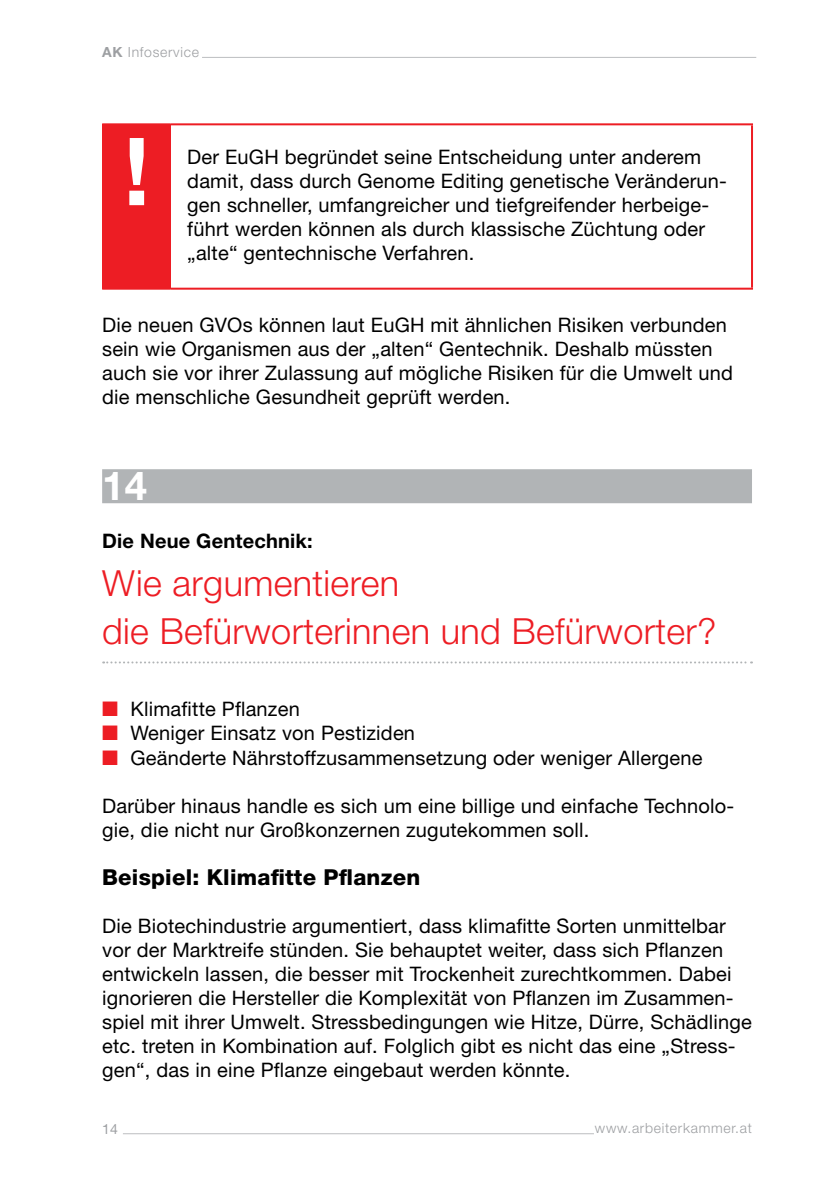
<style>
.page{position:relative;width:840px;height:1191px;background:#fff}
.page>*{position:absolute;margin:0;border:0;box-sizing:border-box;transform-origin:0 0}
.copy{font:700 94px "Helvetica Neue LT Std";color:#fff}
.Balken{font:700 40px "Helvetica Neue LT Std";color:#fff}
.H1_Headline_liniert{font:300 36px/48px "Helvetica Neue LT Std";letter-spacing:.01em;color:#ed1d24}
.H2_Subheadline{font:800 22px "Helvetica Neue LT Std";letter-spacing:.01em;color:#000}
.copy-2{font:20px/24px "Helvetica Neue LT Std";letter-spacing:.01em;color:#000}
.H1_Headline_liniert-2{font:700 20px "Helvetica Neue LT Std";letter-spacing:.01em;color:#000}
.t1{font:300 14px "Helvetica Neue LT Std";letter-spacing:.05em;color:#9d9fa2}
.t2{font:14px "Helvetica Neue LT Std";color:#9d9fa2}
.s1{font-weight:700}
.s2{color:#ed1d24}
</style>
<div class="page">
<hr style="left:123px;top:1133px;width:470px;height:1px;background:#bcbec0">
<hr style="left:202px;top:57px;width:553px;height:1px;background:#bcbec0">
<div style="left:102px;top:469px;width:649px;height:34px;background:#b1b4b6"></div>
<svg style="left:103px;top:661px;width:648px;height:2px"></svg>
<div style="left:102px;top:124px;width:68px;height:165px;background:#ed1d24"></div>
<hr style="left:102px;top:123px;width:68px;height:2px;background:#ed1d24">
<hr style="left:102px;top:288px;width:68px;height:2px;background:#ed1d24">
<hr style="left:170px;top:123px;width:582px;height:2px;background:#ed1d24">
<hr style="left:750px;top:125px;width:2px;height:163px;background:#ed1d24">
<hr style="left:170px;top:288px;width:582px;height:2px;background:#ed1d24">
<p class="t1" style="left:102px;top:43px;width:98px"><span class="s1">AK</span> Infoservice</p>
<p class="copy" style="left:123px;top:113px;width:28px">!</p>
<p class="copy-2" style="left:187px;top:145px;width:541px">Der EuGH begründet seine Entscheidung unter anderem damit, dass durch Genome Editing genetische Veränderun&shy;gen schneller, umfangreicher und tiefgreifender herbeige&shy;führt werden können als durch klassische Züchtung oder „alte“ gentechnische Verfahren.</p>
<p class="copy-2" style="left:102px;top:313px;width:632px">Die neuen GVOs können laut EuGH mit ähnlichen Risiken verbunden sein wie Organismen aus der „alten“ Gentechnik. Deshalb müssten auch sie vor ihrer Zulassung auf mögliche Risiken für die Umwelt und die menschliche Gesundheit geprüft werden.</p>
<p class="Balken" style="left:102px;top:461px;width:46px">14</p>
<h1 class="H1_Headline_liniert-2" style="left:102px;top:529px;width:212px">Die Neue Gentechnik:</h1>
<h1 class="H1_Headline_liniert" style="left:102px;top:559px;width:615px">Wie argumentieren<br>die Befürworterinnen und Befürworter?</h1>
<p class="copy-2" style="left:102px;top:697px;width:199px"><span class="s2">■</span> Klimafitte Pflanzen</p>
<p class="copy-2" style="left:102px;top:721px;width:314px"><span class="s2">■</span> Weniger Einsatz von Pestiziden</p>
<p class="copy-2" style="left:102px;top:745px;width:601px"><span class="s2">■</span> Geänderte Nährstoffzusammensetzung oder weniger Allergene</p>
<p class="copy-2" style="left:102px;top:793px;width:633px">Darüber hinaus handle es sich um eine billige und einfache Technolo&shy;gie, die nicht nur Großkonzernen zugutekommen soll.</p>
<h2 class="H2_Subheadline" style="left:102px;top:863px;width:319px">Beispiel: Klimafitte Pflanzen</h2>
<p class="copy-2" style="left:102px;top:913px;width:651px">Die Biotechindustrie argumentiert, dass klimafitte Sorten unmittelbar vor der Marktreife stünden. Sie behauptet weiter, dass sich Pflanzen entwickeln lassen, die besser mit Trockenheit zurechtkommen. Dabei ignorieren die Hersteller die Komplexität von Pflanzen im Zusammen&shy;spiel mit ihrer Umwelt. Stressbedingungen wie Hitze, Dürre, Schädlinge etc. treten in Kombination auf. Folglich gibt es nicht das eine „Stress&shy;gen“, das in eine Pflanze eingebaut werden könnte.</p>
<p class="t2" style="left:102px;top:1120px;width:17px">14</p>
<p class="t1" style="left:594px;top:1119px;width:158px">www.arbeiterkammer.at</p>
</div>
